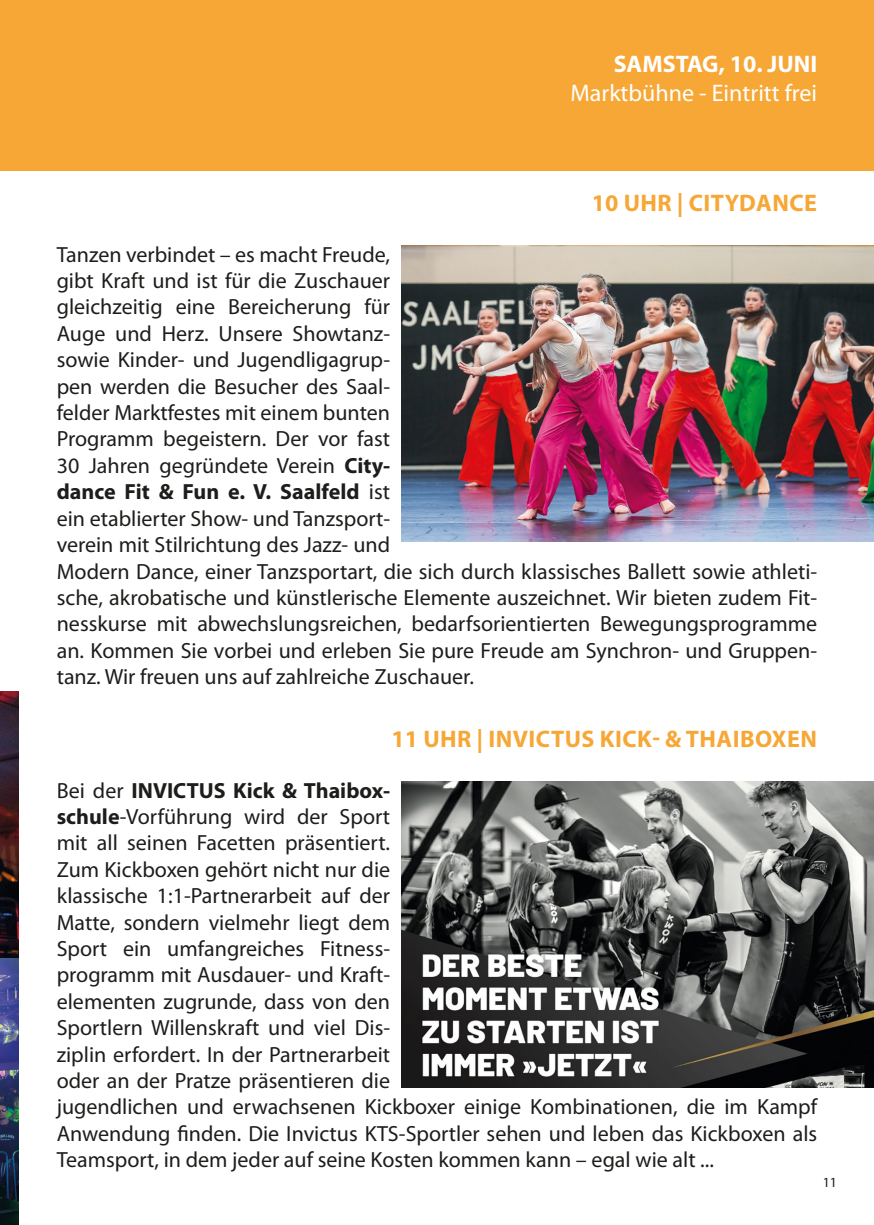
<style>
.page{position:relative;width:874px;height:1225px;background:#fff}
.page>*{position:absolute;margin:0;border:0;box-sizing:border-box;transform-origin:0 0}
.t1{font:700 24px "Myriad Pro";letter-spacing:.02em;color:#f7a736}
.t2{font:24px "Myriad Pro";color:#fff}
.t3{font:700 24px "Myriad Pro";color:#fff}
.t4{font:22px/26.4px "Myriad Pro";color:#1d1d1b}
.t5{font:14px "Myriad Pro";color:#1d1d1b}
.s1{font-weight:700}
</style>
<div class="page">
<div style="left:0;top:0;width:873px;height:170px;background:#f7a736"></div>
<img style="left:401px;top:245px;width:472px;height:296px">
<img style="left:0;top:692px;width:19px;height:533px">
<img style="left:401px;top:781px;width:472px;height:306px">
<p class="t3" style="left:613px;top:48px;width:205px">SAMSTAG, 10. JUNI</p>
<p class="t2" style="left:570px;top:78px;width:248px">Marktbühne - Eintritt frei</p>
<p class="t1" style="left:591px;top:187px;width:226px">10 UHR | CITYDANCE</p>
<p class="t4" style="left:57px;top:241px;width:761px">Tanzen verbindet – es macht Freude,<br>gibt Kraft und ist für die Zuschauer<br>gleichzeitig eine Bereicherung für<br>Auge und Herz. Unsere Showtanz-<br>sowie Kinder- und Jugendligagrup-<br>pen werden die Besucher des Saal-<br>felder Marktfestes mit einem bunten<br>Programm begeistern. Der vor fast<br>30 Jahren gegründete Verein <span class="s1">City-<br>dance Fit &amp; Fun e. V. Saalfeld</span> ist<br>ein etablierter Show- und Tanzsport-<br>verein mit Stilrichtung des Jazz- und<br>Modern Dance, einer Tanzsportart, die sich durch klassisches Ballett sowie athleti&shy;sche, akrobatische und künstlerische Elemente auszeichnet. Wir bieten zudem Fit&shy;nesskurse mit abwechslungsreichen, bedarfsorientierten Bewegungsprogramme an. Kommen Sie vorbei und erleben Sie pure Freude am Synchron- und Gruppen&shy;tanz. Wir freuen uns auf zahlreiche Zuschauer.</p>
<p class="t1" style="left:391px;top:723px;width:426px">11 UHR | INVICTUS KICK- &amp; THAIBOXEN</p>
<p class="t4" style="left:57px;top:776px;width:761px">Bei der <span class="s1">INVICTUS Kick &amp; Thaibox-<br>schule</span>-Vorführung wird der Sport<br>mit all seinen Facetten präsentiert.<br>Zum Kickboxen gehört nicht nur die<br>klassische 1:1-Partnerarbeit auf der<br>Matte, sondern vielmehr liegt dem<br>Sport ein umfangreiches Fitness-<br>programm mit Ausdauer- und Kraft-<br>elementen zugrunde, dass von den<br>Sportlern Willenskraft und viel Dis-<br>ziplin erfordert. In der Partnerarbeit<br>oder an der Pratze präsentieren die<br>jugendlichen und erwachsenen Kickboxer einige Kombinationen, die im Kampf Anwendung finden. Die Invictus KTS-Sportler sehen und leben das Kickboxen als Teamsport, in dem jeder auf seine Kosten kommen kann – egal wie alt ...</p>
<p class="t5" style="left:822px;top:1173px;width:16px">11</p>
</div>
